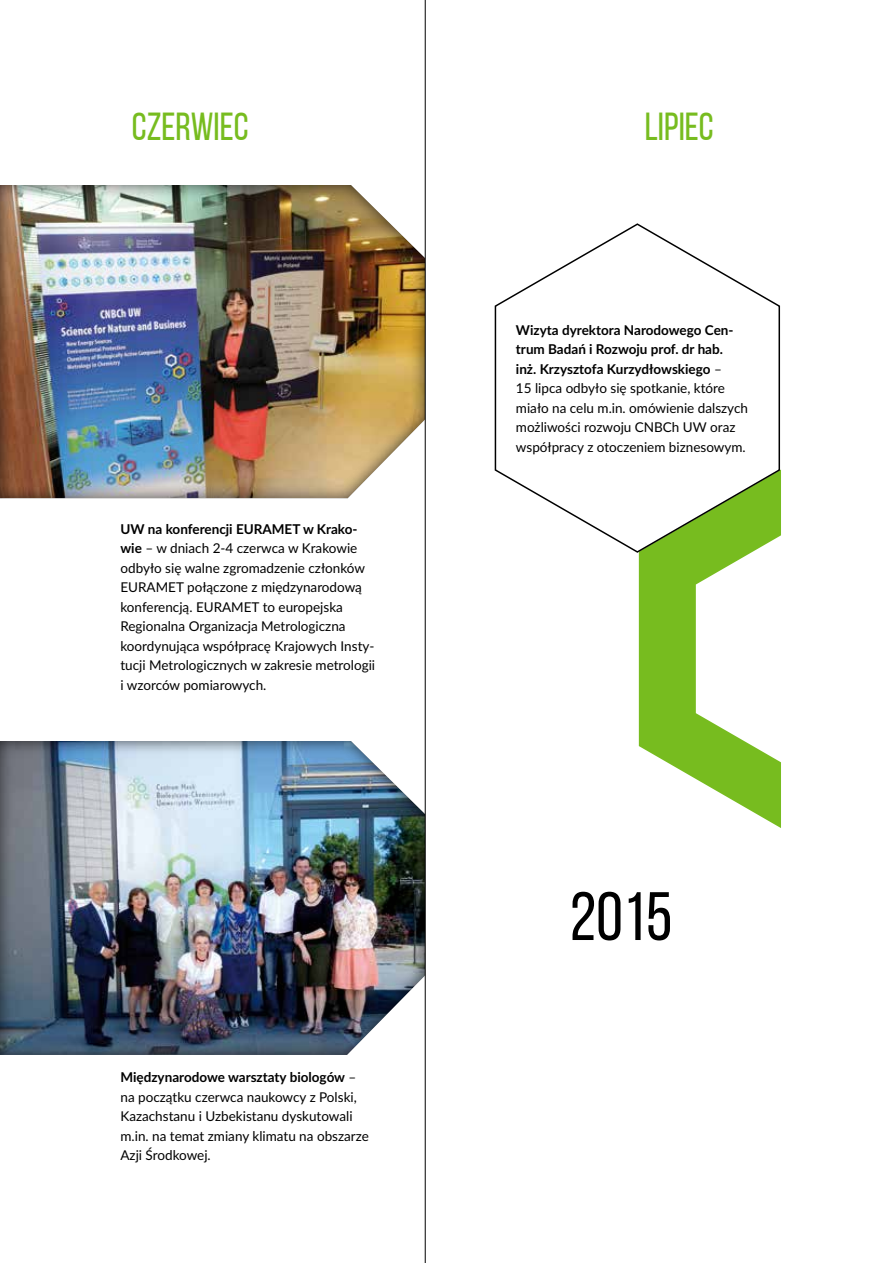
<style>
.page{position:relative;width:893px;height:1263px;background:#fff}
.page>*{position:absolute;margin:0;border:0;box-sizing:border-box;transform-origin:0 0}
.t1{font:68.25px "Bebas Neue";color:#000}
.t2{font:39px "Bebas Neue";color:#77bc1f}
.t3{font:13.5px/19.5px "Lato";color:#000}
.s1{font-weight:700}
</style>
<div class="page">
<svg style="left:639px;top:554px;width:142px;height:274px"></svg>
<div style="left:0;top:183px;width:428px;height:318px;background:#000;opacity:.75"></div>
<div style="left:0;top:739px;width:428px;height:318px;background:#000;opacity:.75"></div>
<svg style="left:494px;top:223px;width:287px;height:331px"></svg>
<hr style="left:425px;top:0;width:1px;height:1263px;background:#000">
<h2 class="t2" style="left:132px;top:106px;width:118px">CZERWIEC</h2>
<h2 class="t2" style="left:645px;top:106px;width:70px">LIPIEC</h2>
<p class="t3" style="left:120px;top:519px;width:256px"><span class="s1">UW na konferencji EURAMET w Krako&shy;wie</span> – w dniach 2-4 czerwca w Krakowie odbyło się walne zgromadzenie członków EURAMET połączone z międzynarodową konferencją. EURAMET to europejska Regionalna Organizacja Metrologiczna koordynująca współpracę Krajowych Insty&shy;tucji Metrologicznych w zakresie metrologii i wzorców pomiarowych.</p>
<p class="t3" style="left:120px;top:1067px;width:250px"><span class="s1">Międzynarodowe warsztaty biologów</span> – na początku czerwca naukowcy z Polski, Kazachstanu i Uzbekistanu dyskutowali m.in. na temat zmiany klimatu na obszarze Azji Środkowej.</p>
<p class="t3" style="left:516px;top:320px;width:234px"><span class="s1">Wizyta dyrektora Narodowego Cen&shy;trum Badań i Rozwoju prof. dr hab.<br>inż. Krzysztofa Kurzydłowskiego</span> –<br>15 lipca odbyło się spotkanie, które miało na celu m.in. omówienie dalszych możliwości rozwoju CNBCh UW oraz współpracy z otoczeniem biznesowym.</p>
<h1 class="t1" style="left:570px;top:879px;width:104px">2015</h1>
</div>
